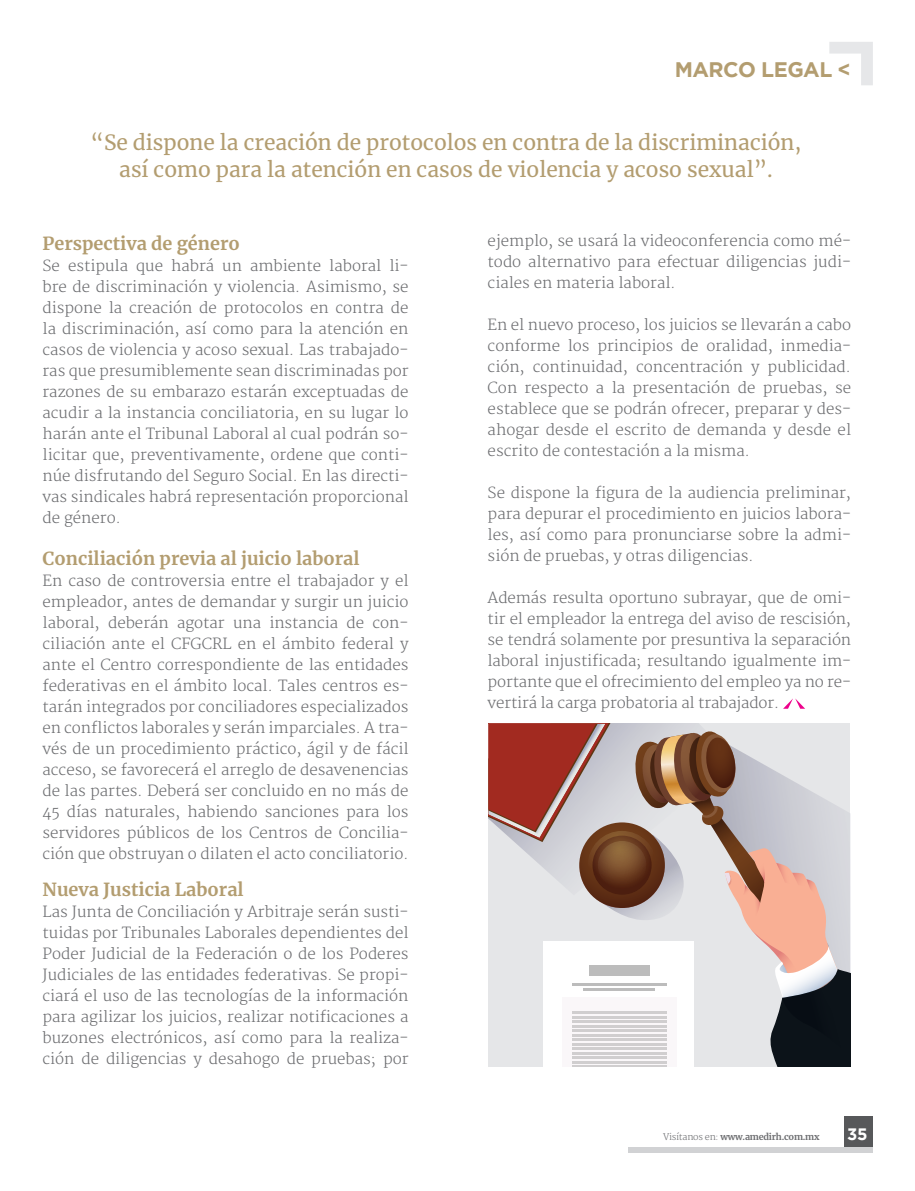
<style>
.page{position:relative;width:915px;height:1191px;background:#fff}
.page>*{position:absolute;margin:0;border:0;box-sizing:border-box;transform-origin:0 0}
.Destacado{font:21px "Merriweather";color:#b39d70}
.Entresacados_AMEDIRH{font:700 21px "Gotham";letter-spacing:-.025em;color:#b39d70}
.CUERPO_TEXTO{font:700 18px "Merriweather";color:#b39d70}
.Folios_Páginas{font:700 16.5px "Gotham";color:#fff}
.CUERPO_TEXTO-2{font:300 15px/21px "Merriweather";color:#6c6d70;text-align:justify}
.Visita_Amedirh{font:700 9px "Merriweather";letter-spacing:-.025em;color:#6c6d70}
.s1{font-weight:300}
</style>
<div class="page">
<svg style="left:784px;top:698px;width:20px;height:10px"></svg>
<div style="left:627px;top:1147px;width:245px;height:5px;background:#d1d2d4"></div>
<svg style="left:844px;top:1116px;width:27px;height:31px"></svg>
<svg style="left:829px;top:42px;width:43px;height:43px"></svg>
<svg style="left:488px;top:724px;width:362px;height:342px;background:#c6b6b3"></svg>
<p class="Entresacados_AMEDIRH" style="left:674px;top:58px;width:178px">MARCO LEGAL &lt;</p>
<p class="Destacado" style="left:90px;top:128px;width:712px">“Se dispone la creación de protocolos en contra de la discriminación,</p>
<p class="Destacado" style="left:119px;top:155px;width:654px">así como para la atención en casos de violencia y acoso sexual”.</p>
<p class="CUERPO_TEXTO" style="left:43px;top:230px;width:199px">Perspectiva de género</p>
<p class="CUERPO_TEXTO-2" style="left:43px;top:255px;width:367px">Se estipula que habrá un ambiente laboral li&shy;bre de discriminación y violencia. Asimismo, se dispone la creación de protocolos en contra de la discriminación, así como para la atención en casos de violencia y acoso sexual. Las trabajado&shy;ras que presumiblemente sean discriminadas por razones de su embarazo estarán exceptuadas de acudir a la instancia conciliatoria, en su lugar lo harán ante el Tribunal Laboral al cual podrán so&shy;licitar que, preventivamente, ordene que conti&shy;núe disfrutando del Seguro Social. En las directi&shy;vas sindicales habrá representación proporcional de género.</p>
<p class="CUERPO_TEXTO" style="left:43px;top:545px;width:318px">Conciliación previa al juicio laboral</p>
<p class="CUERPO_TEXTO-2" style="left:43px;top:570px;width:367px">En caso de controversia entre el trabajador y el empleador, antes de demandar y surgir un juicio laboral, deberán agotar una instancia de con&shy;ciliación ante el CFGCRL en el ámbito federal y ante el Centro correspondiente de las entidades federativas en el ámbito local. Tales centros es&shy;tarán integrados por conciliadores especializados en conflictos laborales y serán imparciales. A tra&shy;vés de un procedimiento práctico, ágil y de fácil acceso, se favorecerá el arreglo de desavenencias de las partes. Deberá ser concluido en no más de 45 días naturales, habiendo sanciones para los servidores públicos de los Centros de Concilia&shy;ción que obstruyan o dilaten el acto conciliatorio.</p>
<p class="CUERPO_TEXTO" style="left:43px;top:877px;width:203px">Nueva Justicia Laboral</p>
<p class="CUERPO_TEXTO-2" style="left:43px;top:902px;width:367px">Las Junta de Conciliación y Arbitraje serán susti&shy;tuidas por Tribunales Laborales dependientes del Poder Judicial de la Federación o de los Poderes Judiciales de las entidades federativas. Se propi&shy;ciará el uso de las tecnologías de la información para agilizar los juicios, realizar notificaciones a buzones electrónicos, así como para la realiza&shy;ción de diligencias y desahogo de pruebas; por</p>
<p class="CUERPO_TEXTO-2" style="left:487px;top:231px;width:365px">ejemplo, se usará la videoconferencia como mé&shy;todo alternativo para efectuar diligencias judi&shy;ciales en materia laboral.</p>
<p class="CUERPO_TEXTO-2" style="left:487px;top:315px;width:365px">En el nuevo proceso, los juicios se llevarán a cabo conforme los principios de oralidad, inmedia&shy;ción, continuidad, concentración y publicidad.<br>Con respecto a la presentación de pruebas, se establece que se podrán ofrecer, preparar y des&shy;ahogar desde el escrito de demanda y desde el escrito de contestación a la misma.</p>
<p class="CUERPO_TEXTO-2" style="left:487px;top:483px;width:365px">Se dispone la figura de la audiencia preliminar, para depurar el procedimiento en juicios labora&shy;les, así como para pronunciarse sobre la admi&shy;sión de pruebas, y otras diligencias.</p>
<p class="CUERPO_TEXTO-2" style="left:487px;top:588px;width:365px">Además resulta oportuno subrayar, que de omi&shy;tir el empleador la entrega del aviso de rescisión, se tendrá solamente por presuntiva la separación laboral injustificada; resultando igualmente im&shy;portante que el ofrecimiento del empleo ya no re&shy;vertirá la carga probatoria al trabajador.</p>
<p class="Visita_Amedirh" style="left:662px;top:1130px;width:158px"><span class="s1">Visítanos en:</span> www.amedirh.com.mx</p>
<p class="Folios_Páginas" style="left:847px;top:1124px;width:22px">35</p>
</div>
